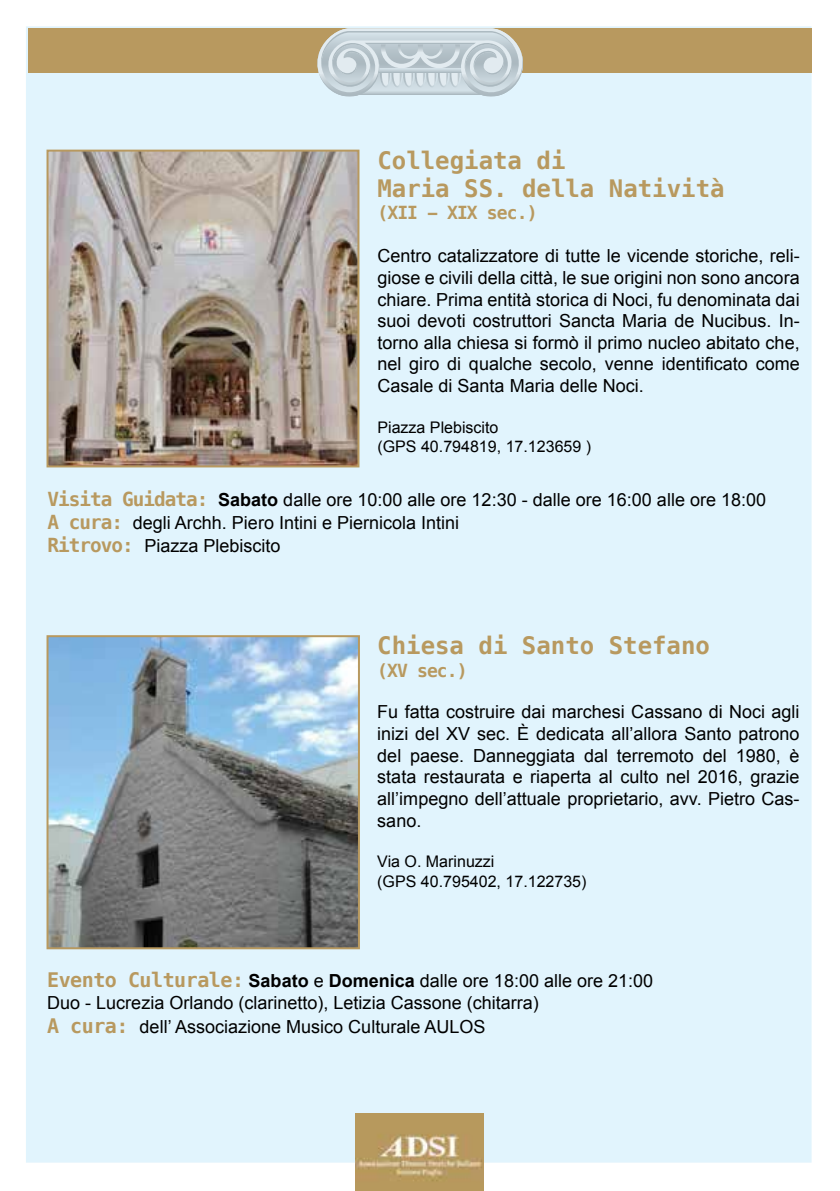
<style>
.page{position:relative;width:840px;height:1191px;background:#fff}
.page>*{position:absolute;margin:0;border:0;box-sizing:border-box;transform-origin:0 0}
.t1{font:700 24px/28.8px "Menlo";color:#b8995f}
.t2{font:18px/21.6px "Arial";color:#000;text-align:justify}
.t3{font:700 18px "Menlo";letter-spacing:-.05em;color:#b8995f}
.t4{font:16px/19.2px "Arial";color:#000}
.s1{font-family:"Menlo";font-weight:700;font-size:19.4px;color:#b8995f}
.s2{font-weight:700}
.s3{font-family:"Menlo";font-weight:700;font-size:20px;color:#b8995f}
</style>
<div class="page">
<div style="left:26px;top:26px;width:785px;height:1136px;background:#e1f4fd"></div>
<img style="left:49px;top:638px;width:308px;height:308px">
<div style="left:46px;top:635px;width:314px;height:314px;border:2px solid #b8995f"></div>
<div style="left:28px;top:28px;width:783px;height:44px;background:#b8995f"></div>
<svg style="left:312px;top:28px;width:214px;height:69px"></svg>
<img style="left:355px;top:1114px;width:128px;height:76px">
<img style="left:49px;top:153px;width:307px;height:311px">
<div style="left:46px;top:150px;width:313px;height:317px;border:2px solid #b8995f"></div>
<h1 class="t1" style="left:377px;top:146px;width:348px">Collegiata di<br>Maria SS. della Natività</h1>
<p class="t3" style="left:377px;top:200px;width:161px">(XII - XIX sec.)</p>
<p class="t2" style="left:377px;top:245px;width:423px">Centro catalizzatore di tutte le vicende storiche, reli&shy;giose e civili della città, le sue origini non sono ancora chiare. Prima entità storica di Noci, fu denominata dai suoi devoti costruttori Sancta Maria de Nucibus. In&shy;torno alla chiesa si formò il primo nucleo abitato che, nel giro di qualche secolo, venne identificato come Casale di Santa Maria delle Noci.</p>
<p class="t4" style="left:377px;top:418px;width:215px">Piazza Plebiscito<br>(GPS 40.794819, 17.123659 )</p>
<p class="t2" style="left:47px;top:488px;width:720px;line-height:23.2px;text-align:left"><span class="s1">Visita Guidata:</span> <span class="s2">Sabato</span> dalle ore 10:00 alle ore 12:30 - dalle ore 16:00 alle ore 18:00<br><span class="s1">A cura:</span> degli Archh. Piero Intini e Piernicola Intini<br><span class="s1">Ritrovo:</span> Piazza Plebiscito</p>
<h1 class="t1" style="left:377px;top:631px;width:334px">Chiesa di Santo Stefano</h1>
<p class="t3" style="left:377px;top:658px;width:92px">(XV sec.)</p>
<p class="t2" style="left:377px;top:701px;width:423px">Fu fatta costruire dai marchesi Cassano di Noci agli inizi del XV sec. È dedicata all’allora Santo patrono del paese. Danneggiata dal terremoto del 1980, è stata restaurata e riaperta al culto nel 2016, grazie all’impegno dell’attuale proprietario, avv. Pietro Cas&shy;sano.</p>
<p class="t4" style="left:377px;top:852px;width:211px">Via O. Marinuzzi<br>(GPS 40.795402, 17.122735)</p>
<p class="t2" style="left:47px;top:970px;width:607px"><span class="s3">Evento Culturale:</span> <span class="s2">Sabato</span> e <span class="s2">Domenica</span> dalle ore 18:00 alle ore 21:00<br>Duo - Lucrezia Orlando (clarinetto), Letizia Cassone (chitarra)</p>
<p class="t2" style="left:47px;top:1016px;width:439px"><span class="s3">A cura:</span> dell’ Associazione Musico Culturale AULOS</p>
</div>
